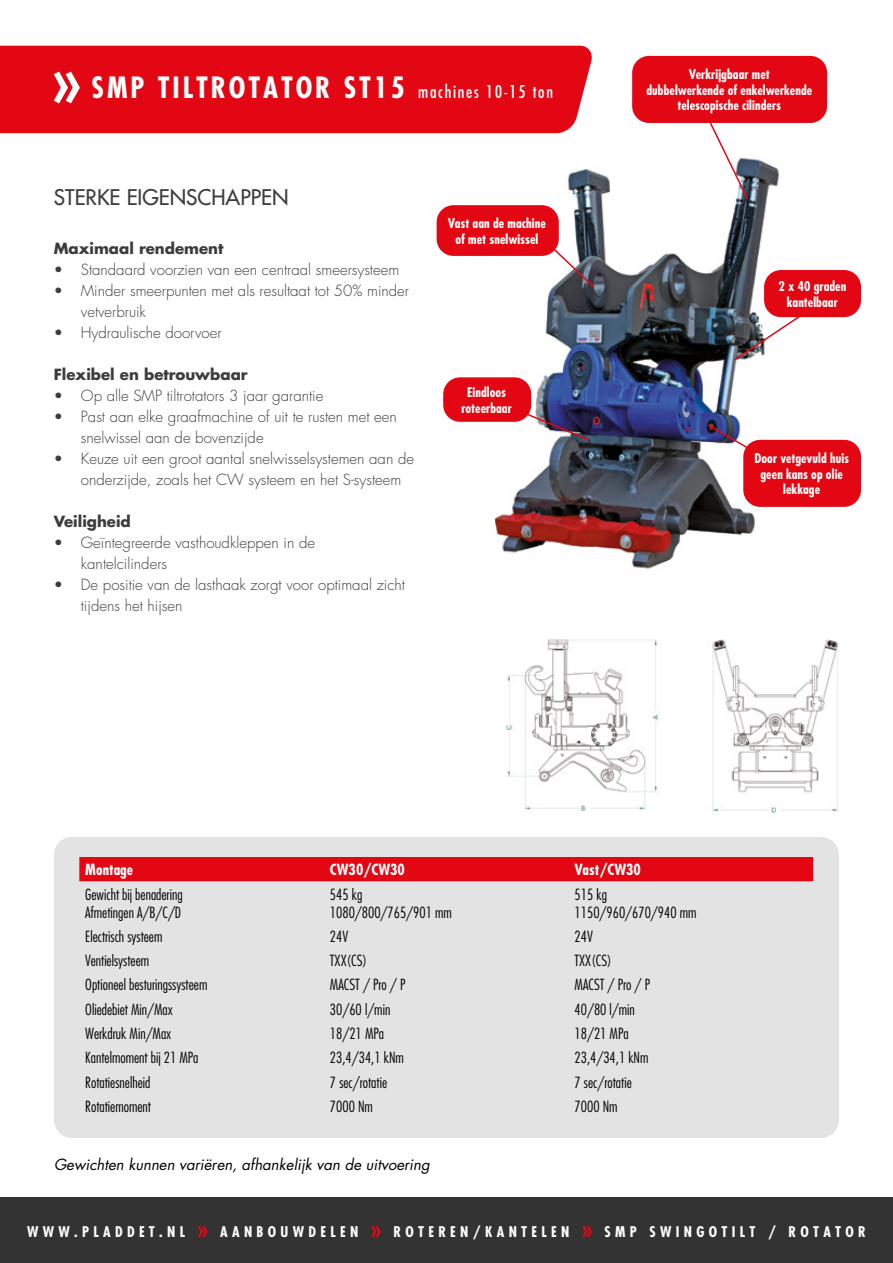
<style>
.page{position:relative;width:893px;height:1263px;background:#fff}
.page>*{position:absolute;margin:0;border:0;box-sizing:border-box;transform-origin:0 0}
.t1{font:700 condensed 28.65px "Futura";letter-spacing:.1em;color:#fff}
.t2{font:21px "Futura";color:#3c3c3b}
.t3{font:300 15px/21px "Futura";color:#3c3c3b}
.t4{font:300 condensed 15px/18px "Futura";color:#000}
.t5{font:italic 15px "Futura";color:#000}
.t6{font:700 15px "Futura";color:#3c3c3b}
.t7{font:700 condensed 15px "Futura";color:#fff}
.t8{font:700 condensed 14.4px "Futura";letter-spacing:.3em;color:#fff}
.t9{font:700 condensed 13.05px/15.8px "Futura";letter-spacing:.01em;color:#fff;text-align:center}
.s1{font-weight:400;font-size:17.1px}
.s2{font-size:25.2px;color:#e30613}
</style>
<div class="page">
<img style="left:505px;top:639px;width:333px;height:175px">
<img style="left:436px;top:89px;width:400px;height:480px">
<svg style="left:0;top:45px;width:599px;height:91px;background:#e41622"></svg>
<svg style="left:54px;top:72px;width:26px;height:31px"></svg>
<div style="left:54px;top:837px;width:785px;height:301px;background:#e3e3e3;border-radius:18px"></div>
<div style="left:79px;top:857px;width:734px;height:24px;background:#e30613"></div>
<div style="left:0;top:1198px;width:893px;height:65px;background:#333"></div>
<div style="left:743px;top:440px;width:118px;height:67px;background:#e30613;border-radius:17px"></div>
<div style="left:443px;top:377px;width:88px;height:45px;background:#e30613;border-radius:17px"></div>
<div style="left:764px;top:270px;width:97px;height:47px;background:#e30613;border-radius:17px"></div>
<div style="left:632px;top:56px;width:195px;height:67px;background:#e30613;border-radius:17px"></div>
<svg style="left:707px;top:122px;width:42px;height:79px"></svg>
<svg style="left:706px;top:423px;width:49px;height:30px"></svg>
<svg style="left:732px;top:310px;width:76px;height:52px"></svg>
<svg style="left:516px;top:408px;width:75px;height:34px"></svg>
<svg style="left:545px;top:241px;width:51px;height:48px"></svg>
<div style="left:437px;top:205px;width:122px;height:51px;background:#e30613;border-radius:17px"></div>
<h1 class="t1" style="left:92px;top:69px;width:463px">SMP TILTROTATOR ST15 <span class="s1">machines 10-15 ton</span></h1>
<h2 class="t2" style="left:54px;top:183px;width:236px">STERKE EIGENSCHAPPEN</h2>
<p class="t6" style="left:54px;top:238px;width:171px">Maximaal rendement</p>
<p class="t3" style="left:54px;top:260px;width:347px">• Standaard voorzien van een centraal smeersysteem</p>
<p class="t3" style="left:81px;top:281px;width:330px;text-indent:-27px">• Minder smeerpunten met als resultaat tot 50% minder vetverbruik</p>
<p class="t3" style="left:54px;top:323px;width:169px">• Hydraulische doorvoer</p>
<p class="t6" style="left:54px;top:364px;width:195px">Flexibel en betrouwbaar</p>
<p class="t3" style="left:54px;top:386px;width:271px">• Op alle SMP tiltrotators 3 jaar garantie</p>
<p class="t3" style="left:81px;top:407px;width:317px;text-indent:-27px">• Past aan elke graafmachine of uit te rusten met een snelwissel aan de bovenzijde</p>
<p class="t3" style="left:81px;top:449px;width:335px;text-indent:-27px">• Keuze uit een groot aantal snelwisselsystemen aan de onderzijde, zoals het CW systeem en het S-systeem</p>
<p class="t6" style="left:54px;top:511px;width:79px">Veiligheid</p>
<p class="t3" style="left:81px;top:533px;width:236px;text-indent:-27px">• Geïntegreerde vasthoudkleppen in de kantelcilinders</p>
<p class="t3" style="left:81px;top:575px;width:326px;text-indent:-27px">• De positie van de lasthaak zorgt voor optimaal zicht tijdens het hijsen</p>
<p class="t9" style="left:448px;top:215px;width:99px">Vast aan de machine of met snelwissel</p>
<p class="t9" style="left:461px;top:384px;width:52px">Eindloos roteerbaar</p>
<p class="t9" style="left:646px;top:66px;width:167px">Verkrijgbaar met<br>dubbelwerkende of enkelwerkende telescopische cilinders</p>
<p class="t9" style="left:778px;top:278px;width:69px">2 x 40 graden kantelbaar</p>
<p class="t9" style="left:754px;top:450px;width:96px">Door vetgevuld huis geen kans op olie lekkage</p>
<p class="t7" style="left:85px;top:860px;width:49px">Montage</p>
<p class="t7" style="left:330px;top:860px;width:76px">CW30/CW30</p>
<p class="t7" style="left:575px;top:860px;width:68px">Vast/CW30</p>
<p class="t4" style="left:85px;top:885px;width:99px">Gewicht bij benadering<br>Afmetingen A/B/C/D</p>
<p class="t4" style="left:330px;top:885px;width:123px">545 kg<br>1080/800/765/901 mm</p>
<p class="t4" style="left:575px;top:885px;width:123px">515 kg<br>1150/960/670/940 mm</p>
<p class="t4" style="left:85px;top:927px;width:79px">Electrisch systeem</p>
<p class="t4" style="left:330px;top:927px;width:20px">24V</p>
<p class="t4" style="left:575px;top:927px;width:20px">24V</p>
<p class="t4" style="left:85px;top:951px;width:65px">Ventielsysteem</p>
<p class="t4" style="left:330px;top:951px;width:39px">TXX(CS)</p>
<p class="t4" style="left:575px;top:951px;width:39px">TXX(CS)</p>
<p class="t4" style="left:85px;top:976px;width:124px">Optioneel besturingssysteem</p>
<p class="t4" style="left:330px;top:976px;width:77px">MACST / Pro / P</p>
<p class="t4" style="left:575px;top:976px;width:77px">MACST / Pro / P</p>
<p class="t4" style="left:85px;top:1000px;width:89px">Oliedebiet Min/Max</p>
<p class="t4" style="left:330px;top:1000px;width:62px">30/60 l/min</p>
<p class="t4" style="left:575px;top:1000px;width:62px">40/80 l/min</p>
<p class="t4" style="left:85px;top:1024px;width:87px">Werkdruk Min/Max</p>
<p class="t4" style="left:330px;top:1024px;width:56px">18/21 MPa</p>
<p class="t4" style="left:575px;top:1024px;width:56px">18/21 MPa</p>
<p class="t4" style="left:85px;top:1048px;width:115px">Kantelmoment bij 21 MPa</p>
<p class="t4" style="left:330px;top:1048px;width:75px">23,4/34,1 kNm</p>
<p class="t4" style="left:575px;top:1048px;width:75px">23,4/34,1 kNm</p>
<p class="t4" style="left:85px;top:1073px;width:67px">Rotatiesnelheid</p>
<p class="t4" style="left:330px;top:1073px;width:59px">7 sec/rotatie</p>
<p class="t4" style="left:575px;top:1073px;width:59px">7 sec/rotatie</p>
<p class="t4" style="left:85px;top:1097px;width:67px">Rotatiemoment</p>
<p class="t4" style="left:330px;top:1097px;width:44px">7000 Nm</p>
<p class="t4" style="left:575px;top:1097px;width:44px">7000 Nm</p>
<p class="t5" style="left:54px;top:1154px;width:377px">Gewichten kunnen variëren, afhankelijk van de uitvoering</p>
<p class="t8" style="left:27px;top:1222px;width:840px">WWW.PLADDET.NL <span class="s2">»</span> AANBOUWDELEN <span class="s2">»</span> ROTEREN/KANTELEN <span class="s2">»</span> SMP SWINGOTILT / ROTATOR</p>
</div>
